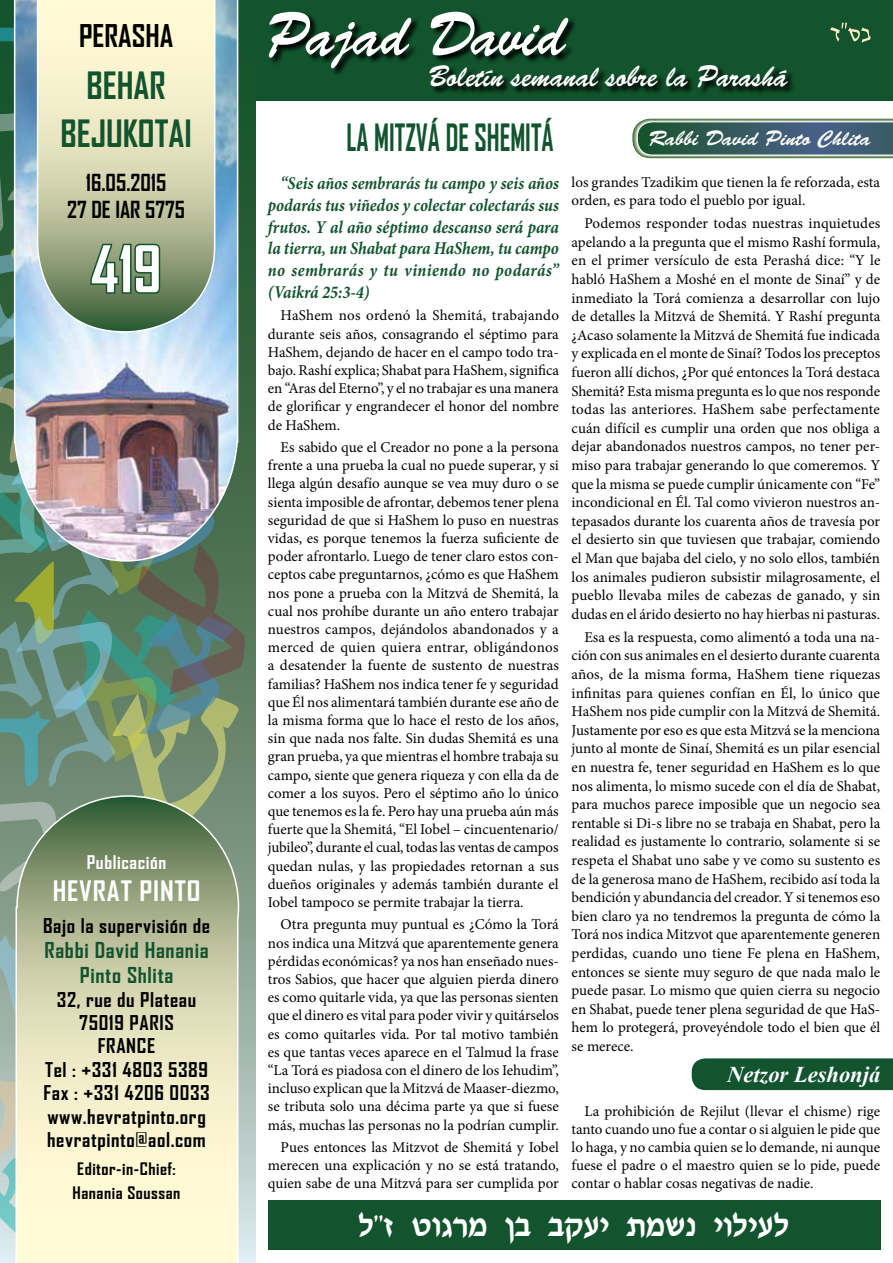
<style>
.page{position:relative;width:893px;height:1263px;background:#fff}
.page>*{position:absolute;margin:0;border:0;box-sizing:border-box;transform-origin:0 0}
.t1{font:61.5px "Brush Script Std";color:#fff;scale:.9 1}
.t2{font:700 61.5px "Agency FB";color:#fff}
.t3{font:700 36px "Agency FB";color:#11542d;scale:.75 1}
.t4{font:700 36px/48.6px "Agency FB";color:#11542d;text-align:center}
.t5{font:34.5px "David D Bold";color:#fff}
.t6{font:30px "Brush Script Std";color:#fff;scale:.9 1}
.t7{font:700 30px "Agency FB";color:#000}
.t8{font:700 27px "Agency FB";letter-spacing:.03em;color:#fff;scale:1.06 1}
.t9{font:700 22.5px/27px "Agency FB";color:#000;text-align:center}
.t10{font:italic 700 22.5px "Times New Roman";color:#fff}
.t11{font:700 21px/25.2px "Agency FB";letter-spacing:.03em;color:#11542d;text-align:center;scale:1.06 1}
.t12{font:21px "Brush Script Std";color:#fff}
.t13{font:700 19.5px/23.4px "Agency FB";letter-spacing:.03em;color:#000;text-align:center;scale:1.06 1}
.t14{font:italic 700 18px/21.8px "Minion Pro";letter-spacing:.02em;color:#11542d;text-align:justify;scale:.9 1}
.t15{font:700 18px "Agency FB";letter-spacing:.03em;color:#fff;scale:1.06 1}
.t16{font:700 16.5px/23.4px "Agency FB";letter-spacing:.03em;color:#000;scale:1.06 1}
.t17{font:15px/18.1px "Minion Pro";color:#000;text-align:justify}
</style>
<div class="page">
<div style="left:205px;top:0;width:688px;height:100px;background:#11542d"></div>
<svg style="left:830px;top:23px;width:41px;height:20px"></svg>
<svg style="left:632px;top:119px;width:261px;height:39px;background:#4d6e6f"></svg>
<svg style="left:271px;top:13px;width:522px;height:81px"></svg>
<div style="left:38px;top:0;width:177px;height:17px;background:#fffad4"></div>
<img style="left:0;top:17px;width:253px;height:1246px">
<div style="left:692px;top:1058px;width:201px;height:32px;background:#11542d"></div>
<div style="left:268px;top:1200px;width:612px;height:50px;background:#11542d"></div>
<h3 class="t7" style="left:79px;top:17px;width:96px">Perasha</h3>
<h2 class="t4" style="left:60px;top:60px;width:133px">Behar<br>Bejukotai</h2>
<h3 class="t9" style="left:67px;top:169px;width:120px">16.05.2015<br>27 de iar 5775</h3>
<h1 class="t2" style="left:91px;top:231px;width:72px">419</h1>
<p class="t15" style="left:87px;top:850px;width:77px">Publicación</p>
<h3 class="t8" style="left:53px;top:874px;width:141px">Hevrat pinto</h3>
<h3 class="t13" style="left:43px;top:913px;width:159px">Bajo la supervisión de</h3>
<h3 class="t11" style="left:45px;top:937px;width:156px">Rabbi David Hanania<br>Pinto Shlita</h3>
<h3 class="t13" style="left:43px;top:987px;width:158px">32, rue du Plateau<br>75019 PARIS<br>FRANCE<br>Tel : +331 4803 5389<br>Fax : +331 4206 0033 www.hevratpinto.org hevratpinto@aol.com</h3>
<p class="t16" style="left:73px;top:1157px;width:103px">Editor-in-Chief:<br>Hanania Soussan</p>
<h1 class="t1" style="left:266px;top:0;width:334px">Pajad David</h1>
<h3 class="t6" style="left:428px;top:60px;width:401px">Boletín semanal sobre la Parashá</h3>
<h2 class="t3" style="left:347px;top:115px;width:278px">La Mitzvá de Shemitá</h2>
<p class="t14" style="left:268px;top:172px;width:325px;text-indent:13px">“Seis años sembrarás tu campo y seis años podarás tus viñedos y colectar colectarás sus frutos. Y al año séptimo descanso será para la tierra, un Shabat para HaShem, tu campo no sembrarás y tu viniendo no podarás” (Vaikrá 25:3-4)</p>
<p class="t17" style="left:268px;top:307px;width:293px;text-indent:13px">HaShem nos ordenó la Shemitá, trabajando durante seis años, consagrando el séptimo para HaShem, dejando de hacer en el campo todo tra&shy;bajo. Rashí explica; Shabat para HaShem, significa en “Aras del Eterno”, y el no trabajar es una manera de glorificar y engrandecer el honor del nombre de HaShem.</p>
<p class="t17" style="left:268px;top:438px;width:293px;text-indent:13px">Es sabido que el Creador no pone a la persona frente a una prueba la cual no puede superar, y si llega algún desafío aunque se vea muy duro o se sienta imposible de afrontar, debemos tener plena seguridad de que si HaShem lo puso en nuestras vidas, es porque tenemos la fuerza suficiente de poder afrontarlo. Luego de tener claro estos con&shy;ceptos cabe preguntarnos, ¿cómo es que HaShem nos pone a prueba con la Mitzvá de Shemitá, la cual nos prohíbe durante un año entero trabajar nuestros campos, dejándolos abandonados y a merced de quien quiera entrar, obligándonos a desatender la fuente de sustento de nuestras familias? HaShem nos indica tener fe y seguridad que Él nos alimentará también durante ese año de la misma forma que lo hace el resto de los años, sin que nada nos falte. Sin dudas Shemitá es una gran prueba, ya que mientras el hombre trabaja su campo, siente que genera riqueza y con ella da de comer a los suyos. Pero el séptimo año lo único que tenemos es la fe. Pero hay una prueba aún más fuerte que la Shemitá, “El Iobel – cincuentenario/ jubileo”, durante el cual, todas las ventas de campos quedan nulas, y las propiedades retornan a sus dueños originales y además también durante el Iobel tampoco se permite trabajar la tierra.</p>
<p class="t17" style="left:268px;top:916px;width:293px;text-indent:13px">Otra pregunta muy puntual es ¿Cómo la Torá nos indica una Mitzvá que aparentemente genera pérdidas económicas? ya nos han enseñado nues&shy;tros Sabios, que hacer que alguien pierda dinero es como quitarle vida, ya que las personas sienten que el dinero es vital para poder vivir y quitárselos es como quitarles vida. Por tal motivo también es que tantas veces aparece en el Talmud la frase “La Torá es piadosa con el dinero de los Iehudim”, incluso explican que la Mitzvá de Maaser-diezmo, se tributa solo una décima parte ya que si fuese más, muchas las personas no la podrían cumplir.</p>
<p class="t17" style="left:268px;top:1138px;width:292px;text-indent:13px">Pues entonces las Mitzvot de Shemitá y Iobel merecen una explicación y no se está tratando, quien sabe de una Mitzvá para ser cumplida por</p>
<h3 class="t12" style="left:649px;top:126px;width:223px">Rabbi David Pinto Chlita</h3>
<p class="t17" style="left:572px;top:173px;width:310px;line-height:18.6px">los grandes Tzadikim que tienen la fe reforzada, esta orden, es para todo el pueblo por igual.</p>
<p class="t17" style="left:572px;top:214px;width:310px;line-height:18.6px;text-indent:13px">Podemos responder todas nuestras inquietudes apelando a la pregunta que el mismo Rashí formula, en el primer versículo de esta Perashá dice: “Y le habló HaShem a Moshé en el monte de Sinaí” y de inmediato la Torá comienza a desarrollar con lujo de detalles la Mitzvá de Shemitá. Y Rashí pregunta ¿Acaso solamente la Mitzvá de Shemitá fue indicada y explicada en el monte de Sinaí? Todos los preceptos fueron allí dichos, ¿Por qué entonces la Torá destaca Shemitá? Esta misma pregunta es lo que nos responde todas las anteriores. HaShem sabe perfectamente cuán difícil es cumplir una orden que nos obliga a dejar abandonados nuestros campos, no tener per&shy;miso para trabajar generando lo que comeremos. Y que la misma se puede cumplir únicamente con “Fe” incondicional en Él. Tal como vivieron nuestros an&shy;tepasados durante los cuarenta años de travesía por el desierto sin que tuviesen que trabajar, comiendo el Man que bajaba del cielo, y no solo ellos, también los animales pudieron subsistir milagrosamente, el pueblo llevaba miles de cabezas de ganado, y sin dudas en el árido desierto no hay hierbas ni pasturas.</p>
<p class="t17" style="left:572px;top:628px;width:310px;line-height:18.6px;text-indent:13px">Esa es la respuesta, como alimentó a toda una na&shy;ción con sus animales en el desierto durante cuarenta años, de la misma forma, HaShem tiene riquezas infinitas para quienes confían en Él, lo único que HaShem nos pide cumplir con la Mitzvá de Shemitá.<br>Justamente por eso es que esta Mitzvá se la menciona junto al monte de Sinaí, Shemitá es un pilar esencial en nuestra fe, tener seguridad en HaShem es lo que nos alimenta, lo mismo sucede con el día de Shabat, para muchos parece imposible que un negocio sea rentable si Di-s libre no se trabaja en Shabat, pero la realidad es justamente lo contrario, solamente si se respeta el Shabat uno sabe y ve como su sustento es de la generosa mano de HaShem, recibido así toda la bendición y abundancia del creador. Y si tenemos eso bien claro ya no tendremos la pregunta de cómo la Torá nos indica Mitzvot que aparentemente generen perdidas, cuando uno tiene Fe plena en HaShem, entonces se siente muy seguro de que nada malo le puede pasar. Lo mismo que quien cierra su negocio en Shabat, puede tener plena seguridad de que HaS&shy;hem lo protegerá, proveyéndole todo el bien que él se merece.</p>
<h3 class="t10" style="left:727px;top:1059px;width:155px">Netzor Leshonjá</h3>
<p class="t17" style="left:572px;top:1102px;width:310px;text-indent:13px">La prohibición de Rejilut (llevar el chisme) rige tanto cuando uno fue a contar o si alguien le pide que lo haga, y no cambia quien se lo demande, ni aunque fuese el padre o el maestro quien se lo pide, puede contar o hablar cosas negativas de nadie.</p>
<h3 class="t5" style="left:358px;top:1208px;width:432px">K"Z YUDRN IC CEGH ,NAB HUKHGK</h3>
</div>
